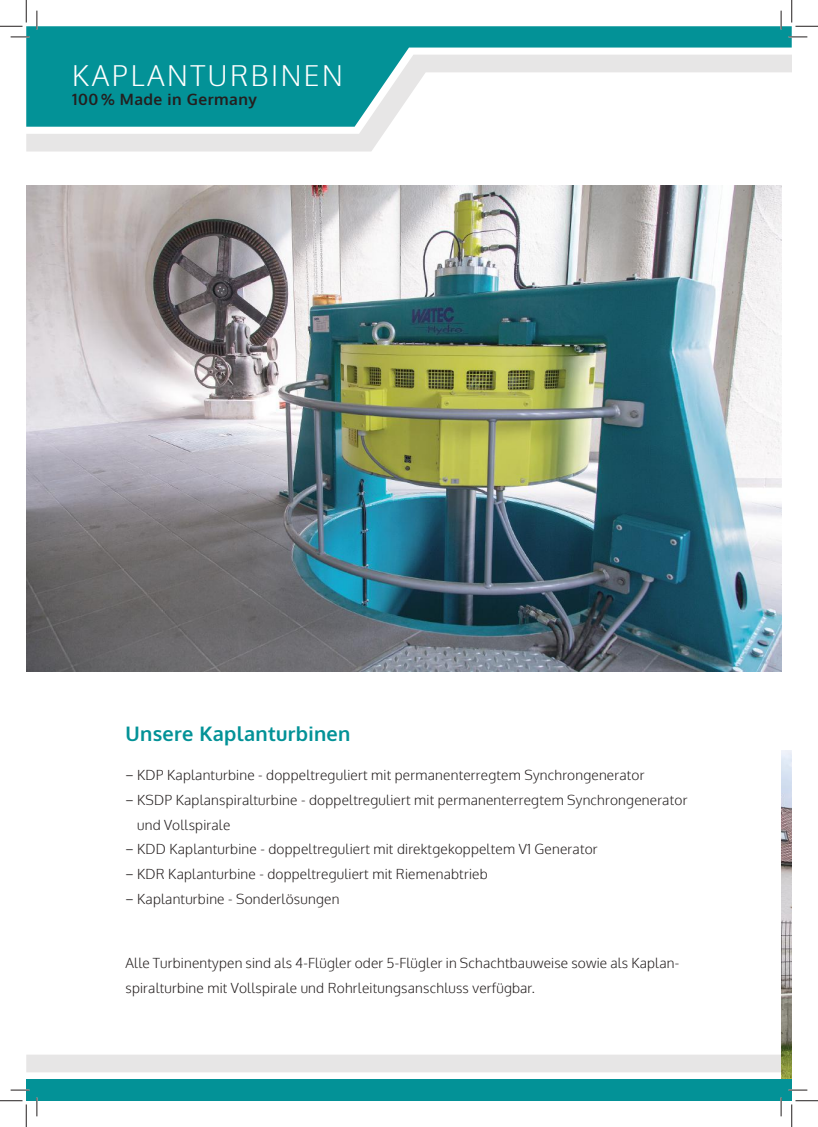
<style>
.page{position:relative;width:818px;height:1127px;background:#fff}
.page>*{position:absolute;margin:0;border:0;box-sizing:border-box;transform-origin:0 0}
.t1{font:300 28.25px "Oxygen";letter-spacing:.09em;color:#fff}
.t2{font:700 20px "Oxygen";letter-spacing:.015em;color:#039297}
.t3{font:700 15.62px "Oxygen";letter-spacing:.03em;color:#241f1f}
.t4{font:300 13.75px/24.8px "Oxygen";letter-spacing:.015em;color:#241f1f}
</style>
<div class="page">
<img style="left:781px;top:750px;width:11px;height:329px">
<img style="left:26px;top:186px;width:755px;height:485px">
<svg style="left:26px;top:26px;width:766px;height:29px;background:#25a0a5"></svg>
<div style="left:26px;top:1079px;width:766px;height:21px;background:#039297"></div>
<svg style="left:26px;top:55px;width:766px;height:96px"></svg>
<svg style="left:26px;top:975px;width:766px;height:97px"></svg>
<svg style="left:11px;top:36px;width:18px;height:2px"></svg>
<svg style="left:788px;top:36px;width:19px;height:2px"></svg>
<svg style="left:11px;top:1089px;width:18px;height:1px"></svg>
<svg style="left:788px;top:1089px;width:19px;height:1px"></svg>
<svg style="left:36px;top:11px;width:2px;height:18px"></svg>
<svg style="left:36px;top:1097px;width:2px;height:18px"></svg>
<svg style="left:780px;top:11px;width:2px;height:18px"></svg>
<svg style="left:780px;top:1097px;width:2px;height:18px"></svg>
<svg style="left:0;top:0;width:27px;height:27px"></svg>
<svg style="left:0;top:1100px;width:27px;height:26px"></svg>
<svg style="left:791px;top:0;width:27px;height:27px"></svg>
<svg style="left:791px;top:1100px;width:27px;height:26px"></svg>
<h1 class="t1" style="left:72px;top:58px;width:272px">KAPLANTURBINEN</h1>
<p class="t3" style="left:72px;top:90px;width:186px">100 % Made in Germany</p>
<h2 class="t2" style="left:125px;top:721px;width:226px">Unsere Kaplanturbinen</h2>
<p class="t4" style="left:125px;top:762px;width:521px">− KDP Kaplanturbine - doppeltreguliert mit permanenterregtem Synchrongenerator</p>
<p class="t4" style="left:125px;top:787px;width:563px">− KSDP Kaplanspiralturbine - doppeltreguliert mit permanenterregtem Synchrongenerator</p>
<p class="t4" style="left:137px;top:812px;width:95px">und Vollspirale</p>
<p class="t4" style="left:125px;top:837px;width:474px">− KDD Kaplanturbine - doppeltreguliert mit direktgekoppeltem V1 Generator</p>
<p class="t4" style="left:125px;top:862px;width:364px">− KDR Kaplanturbine - doppeltreguliert mit Riemenabtrieb</p>
<p class="t4" style="left:125px;top:886px;width:215px">− Kaplanturbine - Sonderlösungen</p>
<p class="t4" style="left:125px;top:950px;width:554px">Alle Turbinentypen sind als 4-Flügler oder 5-Flügler in Schachtbauweise sowie als Kaplan&shy;spiralturbine mit Vollspirale und Rohrleitungsanschluss verfügbar.</p>
</div>
